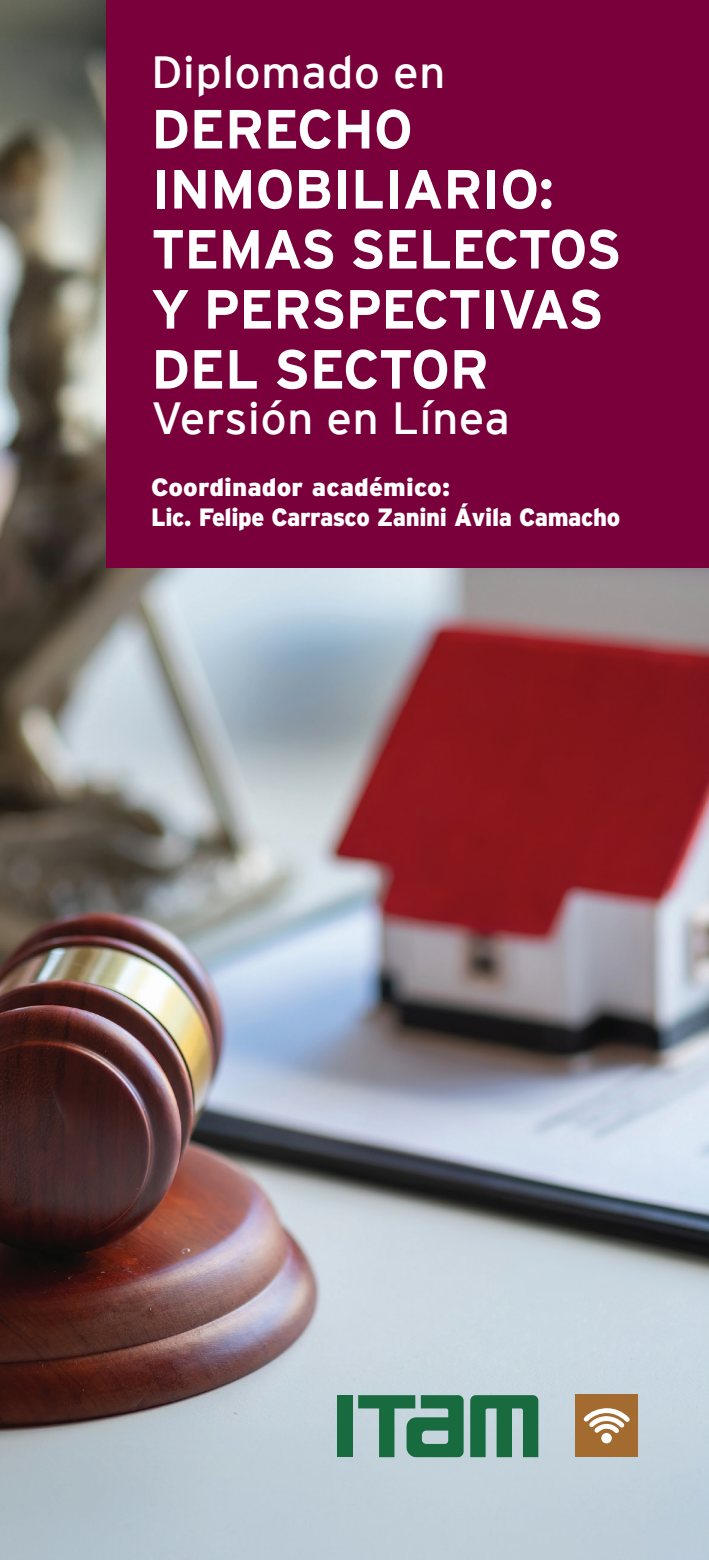
<style>
.page{position:relative;width:709px;height:1560px;background:#fff}
.page>*{position:absolute;margin:0;border:0;box-sizing:border-box;transform-origin:0 0}
.t1{font:700 55px/60px "Interstate";letter-spacing:-.02em;color:#fff}
.t2{font:45px "Interstate";letter-spacing:.005em;color:#fff}
.t3{font:900 25px/30px "Interstate";letter-spacing:-.015em;color:#fff}
</style>
<div class="page">
<img style="left:0;top:0;width:708px;height:1559px">
<div style="left:107px;top:0;width:602px;height:567px;background:#7a003b"></div>
<hr style="left:708px;top:0;width:1px;height:1559px;background:#7a003b">
<svg style="left:470px;top:1394px;width:68px;height:62px;background:#468769"></svg>
<svg style="left:358px;top:1394px;width:105px;height:62px;background:#5a937b"></svg>
<div style="left:337px;top:1394px;width:16px;height:62px;background:#176b3f"></div>
<div style="left:575px;top:1394px;width:63px;height:62px;background:#a46b31"></div>
<svg style="left:583px;top:1408px;width:47px;height:25px"></svg>
<div style="left:601px;top:1432px;width:11px;height:11px;background:#fff;border-radius:50%"></div>
<h2 class="t2" style="left:151px;top:47px;width:296px">Diplomado en</h2>
<h1 class="t1" style="left:151px;top:99px;width:472px">DERECHO<br>INMOBILIARIO:<br>TEMAS SELECTOS<br>Y PERSPECTIVAS<br>DEL SECTOR</h1>
<h2 class="t2" style="left:151px;top:392px;width:360px">Versión en Línea</h2>
<p class="t3" style="left:151px;top:472px;width:470px">Coordinador académico:<br>Lic. Felipe Carrasco Zanini Ávila Camacho</p>
</div>
